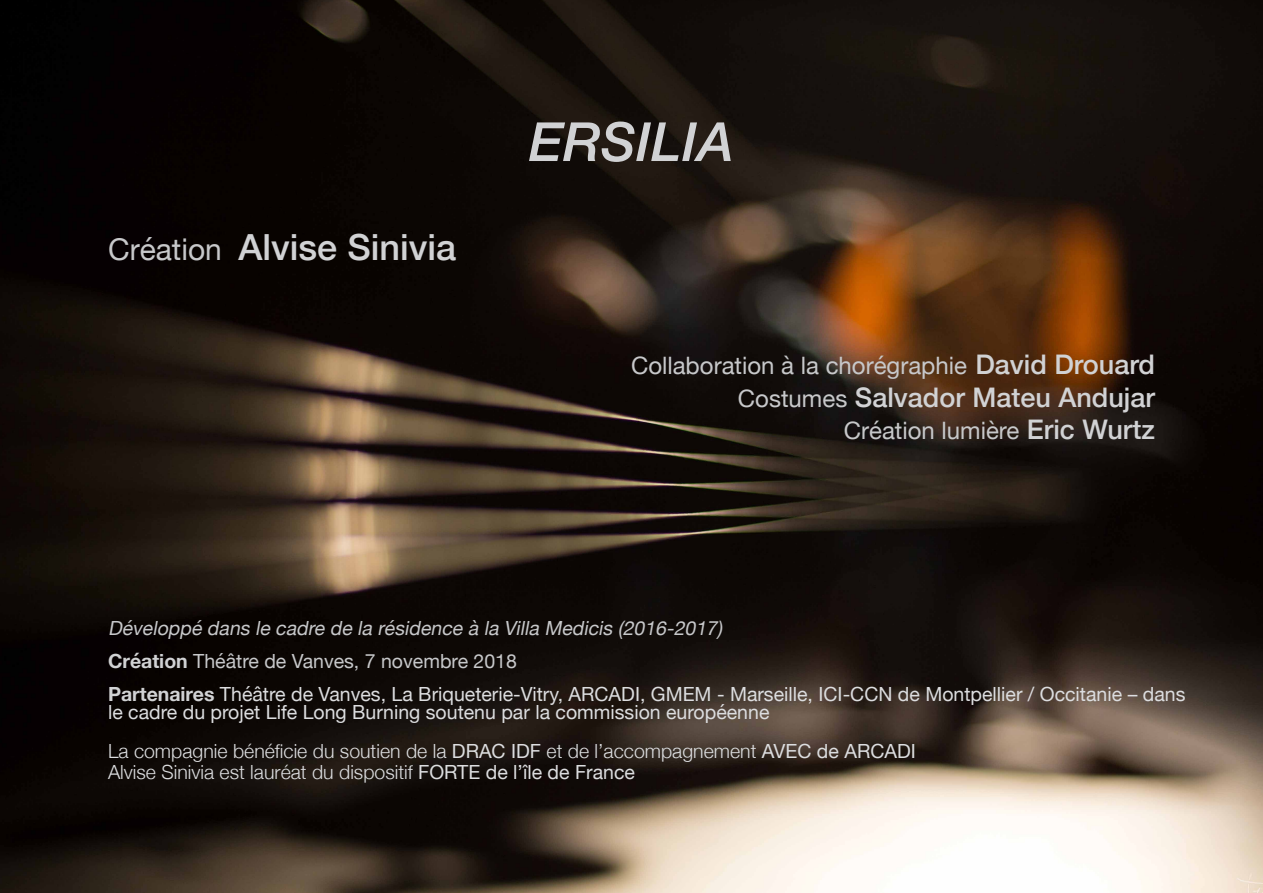
<style>
.page{position:relative;width:1263px;height:893px;background:#fff}
.page>*{position:absolute;margin:0;border:0;box-sizing:border-box;transform-origin:0 0}
.t1{font:italic 500 54px "Helvetica Neue";color:#d1d2d4}
.t2{font:500 36px "Helvetica Neue";color:#d1d2d4}
.t3{font:500 27px "Helvetica Neue";color:#d1d2d4}
.t4{font:24px "Helvetica Neue";color:#c7c8ca}
.t5{font:19.5px/18px "Helvetica Neue";color:#dcdddf}
.t6{font:300 19.5px "Helvetica Neue";color:#dcdddf}
.t7{font:italic 19.5px "Helvetica Neue";color:#c7c8ca}
.t8{font:19.5px "Helvetica Neue";color:#c7c8ca}
.s1{font-weight:400;font-size:30px;color:#c7c8ca}
.s2{font-weight:500;font-size:27px;color:#d1d2d4}
.s3{font-weight:400;font-size:24px;color:#c7c8ca}
.s4{font-weight:700;color:#d1d2d4}
.s5{font-weight:400}
</style>
<div class="page">
<img style="left:0;top:0;width:1263px;height:893px">
<p class="t2" style="left:108px;top:218px;width:350px"><span class="s1">Création</span> Alvise Sinivia</p>
<p class="t1" style="left:529px;top:96px;width:207px">ERSILIA</p>
<p class="t4" style="left:631px;top:348px;width:525px">Collaboration à la chorégraphie <span class="s2">David Drouard</span></p>
<p class="t3" style="left:738px;top:375px;width:418px"><span class="s3">Costumes</span> Salvador Mateu Andujar</p>
<p class="t4" style="left:844px;top:413px;width:313px">Création lumière <span class="s2">Eric Wurtz</span></p>
<p class="t7" style="left:108px;top:614px;width:621px">Développé dansle cadre de la résidence à la Villa Medicis(2016-2017)</p>
<p class="t8" style="left:108px;top:647px;width:410px"><span class="s4">Création</span> Théâtre de Vanves, 7 novembre 2018</p>
<p class="t5" style="left:108px;top:686px;width:1079px"><span class="s4">Partenaires</span> Théâtre de Vanves, La Briqueterie-Vitry, ARCADI, GMEM - Marseille, ICI-CCN de Montpellier / Occitanie – dans le cadre du projet Life Long Burning soutenu par la commission européenne</p>
<p class="t6" style="left:108px;top:735px;width:809px">La compagnie bénéficie du soutien de la <span class="s5">DRAC IDF</span> et de l’accompagnement <span class="s5">AVEC de ARCADI</span></p>
<p class="t6" style="left:108px;top:756px;width:528px">Alvise Sinivia est lauréat du dispositif <span class="s5">FORTE de l’île de France</span></p>
</div>
